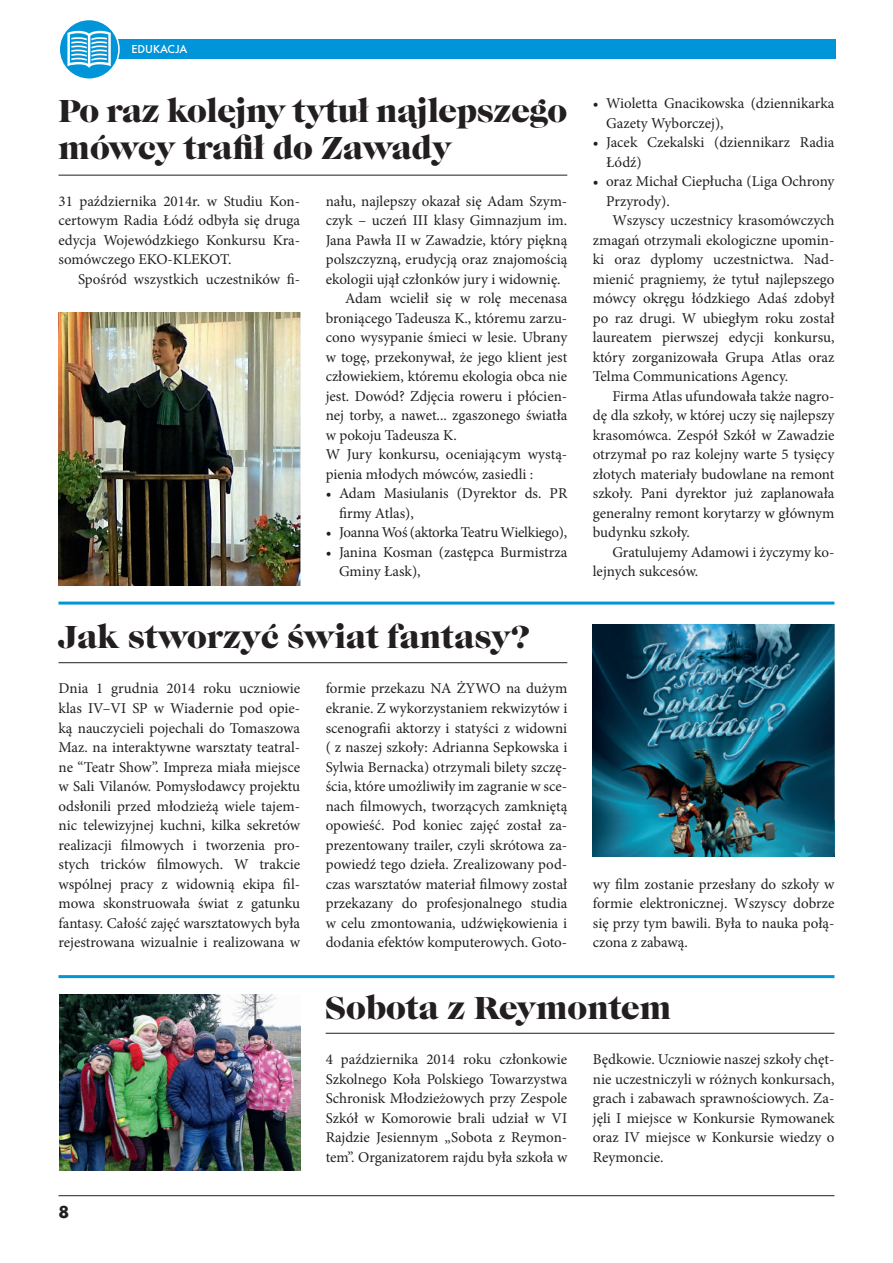
<style>
.page{position:relative;width:893px;height:1263px;background:#fff}
.page>*{position:absolute;margin:0;border:0;box-sizing:border-box;transform-origin:0 0}
.t1{font:33px/37.5px "Caslon Gra DCE";color:#231f20}
.t2{font:700 18px "Futura TCE";color:#231f20}
.t3{font:15px/19.5px "Minion Pro";color:#231f20;text-align:justify}
.t4{font:500 12px "Futura TCE";color:#fff}
</style>
<div class="page">
<hr style="left:58px;top:1195px;width:776px;height:1px;background:#231f20">
<img style="left:58px;top:312px;width:242px;height:273px">
<img style="left:593px;top:624px;width:241px;height:233px">
<div style="left:117px;top:39px;width:718px;height:19px;background:#0095d9"></div>
<svg style="left:59px;top:19px;width:60px;height:60px"></svg>
<div style="left:58px;top:19px;width:62px;height:61px;border:2px solid #fff;border-radius:50%"></div>
<svg style="left:67px;top:31px;width:44px;height:37px"></svg>
<hr style="left:58px;top:602px;width:776px;height:2px;background:#0095d9">
<hr style="left:58px;top:975px;width:776px;height:3px;background:#0095d9">
<hr style="left:58px;top:175px;width:509px;height:1px;background:#231f20">
<hr style="left:58px;top:662px;width:509px;height:1px;background:#231f20">
<img style="left:60px;top:995px;width:240px;height:175px">
<hr style="left:326px;top:1033px;width:508px;height:1px;background:#231f20">
<p class="t4" style="left:132px;top:44px;width:57px">EDUKACJA</p>
<h1 class="t1" style="left:58px;top:94px;width:510px">Po raz kolejny tytuł najlepszego mówcy trafił do Zawady</h1>
<p class="t3" style="left:326px;top:193px;width:243px">nału, najlepszy okazał się Adam Szym-</p>
<p class="t3" style="left:326px;top:212px;width:243px">czyk – uczeń III klasy Gimnazjum im.</p>
<p class="t3" style="left:326px;top:232px;width:243px">Jana Pawła II w Zawadzie, który piękną</p>
<p class="t3" style="left:326px;top:251px;width:243px">polszczyzną, erudycją oraz znajomością</p>
<p class="t3" style="left:326px;top:271px;width:236px">ekologii ujął członków jury i widownię.</p>
<p class="t3" style="left:345px;top:290px;width:224px">Adam wcielił się w rolę mecenasa</p>
<p class="t3" style="left:326px;top:310px;width:243px">broniącego Tadeusza K., któremu zarzu-</p>
<p class="t3" style="left:326px;top:329px;width:243px">cono wysypanie śmieci w lesie. Ubrany</p>
<p class="t3" style="left:326px;top:349px;width:243px">w togę, przekonywał, że jego klient jest</p>
<p class="t3" style="left:326px;top:368px;width:243px">człowiekiem, któremu ekologia obca nie</p>
<p class="t3" style="left:326px;top:388px;width:243px">jest. Dowód? Zdjęcia roweru i płócien-</p>
<p class="t3" style="left:326px;top:407px;width:243px">nej torby, a nawet... zgaszonego światła</p>
<p class="t3" style="left:326px;top:427px;width:133px">w pokoju Tadeusza K.</p>
<p class="t3" style="left:326px;top:446px;width:243px">W Jury konkursu, oceniającym wystą-</p>
<p class="t3" style="left:326px;top:466px;width:209px">pienia młodych mówców, zasiedli :</p>
<p class="t3" style="left:339px;top:485px;width:230px;text-indent:-13px">• Adam Masiulanis (Dyrektor ds. PR firmy Atlas),</p>
<p class="t3" style="left:326px;top:524px;width:243px">• Joanna Woś (aktorka Teatru Wielkiego),</p>
<p class="t3" style="left:339px;top:544px;width:230px;text-indent:-13px">• Janina Kosman (zastępca Burmistrza<br>Gminy Łask),</p>
<p class="t3" style="left:58px;top:193px;width:243px">31 października 2014r. w Studiu Kon&shy;certowym Radia Łódź odbyła się druga edycja Wojewódzkiego Konkursu Kra&shy;somówczego EKO-KLEKOT.</p>
<p class="t3" style="left:78px;top:271px;width:224px">Spośród wszystkich uczestników fi-</p>
<h1 class="t1" style="left:58px;top:620px;width:473px">Jak stworzyć świat fantasy?</h1>
<p class="t3" style="left:326px;top:680px;width:243px">formie przekazu NA ŻYWO na dużym ekranie. Z wykorzystaniem rekwizytów i scenografii aktorzy i statyści z widowni ( z naszej szkoły: Adrianna Sepkowska i Sylwia Bernacka) otrzymali bilety szczę&shy;ścia, które umożliwiły im zagranie w sce&shy;nach filmowych, tworzących zamkniętą opowieść. Pod koniec zajęć został za&shy;prezentowany trailer, czyli skrótowa za&shy;powiedź tego dzieła. Zrealizowany pod&shy;czas warsztatów materiał filmowy został przekazany do profesjonalnego studia w celu zmontowania, udźwiękowienia i dodania efektów komputerowych. Goto-</p>
<p class="t3" style="left:58px;top:680px;width:243px">Dnia 1 grudnia 2014 roku uczniowie klas IV–VI SP w Wiadernie pod opie&shy;ką nauczycieli pojechali do Tomaszowa Maz. na interaktywne warsztaty teatral&shy;ne “Teatr Show”. Impreza miała miejsce w Sali Vilanów. Pomysłodawcy projektu odsłonili przed młodzieżą wiele tajem&shy;nic telewizyjnej kuchni, kilka sekretów realizacji filmowych i tworzenia pro&shy;stych tricków filmowych. W trakcie wspólnej pracy z widownią ekipa fil&shy;mowa skonstruowała świat z gatunku fantasy. Całość zajęć warsztatowych była rejestrowana wizualnie i realizowana w</p>
<p class="t3" style="left:606px;top:95px;width:230px;text-indent:-13px">• Wioletta Gnacikowska (dziennikarka<br>Gazety Wyborczej),</p>
<p class="t3" style="left:606px;top:134px;width:230px;text-indent:-13px">• Jacek Czekalski (dziennikarz Radia<br>Łódź)</p>
<p class="t3" style="left:593px;top:173px;width:243px">• oraz Michał Ciepłucha (Liga Ochrony</p>
<p class="t3" style="left:606px;top:193px;width:65px">Przyrody).</p>
<p class="t3" style="left:612px;top:212px;width:224px">Wszyscy uczestnicy krasomówczych</p>
<p class="t3" style="left:593px;top:232px;width:243px">zmagań otrzymali ekologiczne upomin-</p>
<p class="t3" style="left:593px;top:251px;width:243px">ki oraz dyplomy uczestnictwa. Nad-</p>
<p class="t3" style="left:593px;top:271px;width:243px">mienić pragniemy, że tytuł najlepszego</p>
<p class="t3" style="left:593px;top:290px;width:243px">mówcy okręgu łódzkiego Adaś zdobył</p>
<p class="t3" style="left:593px;top:310px;width:243px">po raz drugi. W ubiegłym roku został</p>
<p class="t3" style="left:593px;top:329px;width:243px">laureatem pierwszej edycji konkursu,</p>
<p class="t3" style="left:593px;top:349px;width:243px">który zorganizowała Grupa Atlas oraz</p>
<p class="t3" style="left:593px;top:368px;width:197px">Telma Communications Agency.</p>
<p class="t3" style="left:612px;top:388px;width:224px">Firma Atlas ufundowała także nagro-</p>
<p class="t3" style="left:593px;top:407px;width:243px">dę dla szkoły, w której uczy się najlepszy</p>
<p class="t3" style="left:593px;top:427px;width:243px">krasomówca. Zespół Szkół w Zawadzie</p>
<p class="t3" style="left:593px;top:446px;width:243px">otrzymał po raz kolejny warte 5 tysięcy</p>
<p class="t3" style="left:593px;top:466px;width:243px">złotych materiały budowlane na remont</p>
<p class="t3" style="left:593px;top:485px;width:243px">szkoły. Pani dyrektor już zaplanowała</p>
<p class="t3" style="left:593px;top:505px;width:243px">generalny remont korytarzy w głównym</p>
<p class="t3" style="left:593px;top:524px;width:99px">budynku szkoły.</p>
<p class="t3" style="left:612px;top:544px;width:224px">Gratulujemy Adamowi i życzymy ko-</p>
<p class="t3" style="left:593px;top:563px;width:107px">lejnych sukcesów.</p>
<p class="t3" style="left:593px;top:875px;width:243px">wy film zostanie przesłany do szkoły w formie elektronicznej. Wszyscy dobrze się przy tym bawili. Była to nauka połą&shy;czona z zabawą.</p>
<p class="t2" style="left:58px;top:1204px;width:12px">8</p>
<h1 class="t1" style="left:326px;top:991px;width:347px">Sobota z Reymontem</h1>
<p class="t3" style="left:593px;top:1051px;width:243px">Będkowie. Uczniowie naszej szkoły chęt&shy;nie uczestniczyli w różnych konkursach, grach i zabawach sprawnościowych. Za&shy;jęli I miejsce w Konkursie Rymowanek oraz IV miejsce w Konkursie wiedzy o Reymoncie.</p>
<p class="t3" style="left:326px;top:1051px;width:243px">4 października 2014 roku członkowie Szkolnego Koła Polskiego Towarzystwa Schronisk Młodzieżowych przy Zespole Szkół w Komorowie brali udział w VI Rajdzie Jesiennym „Sobota z Reymon&shy;tem”. Organizatorem rajdu była szkoła w</p>
</div>
